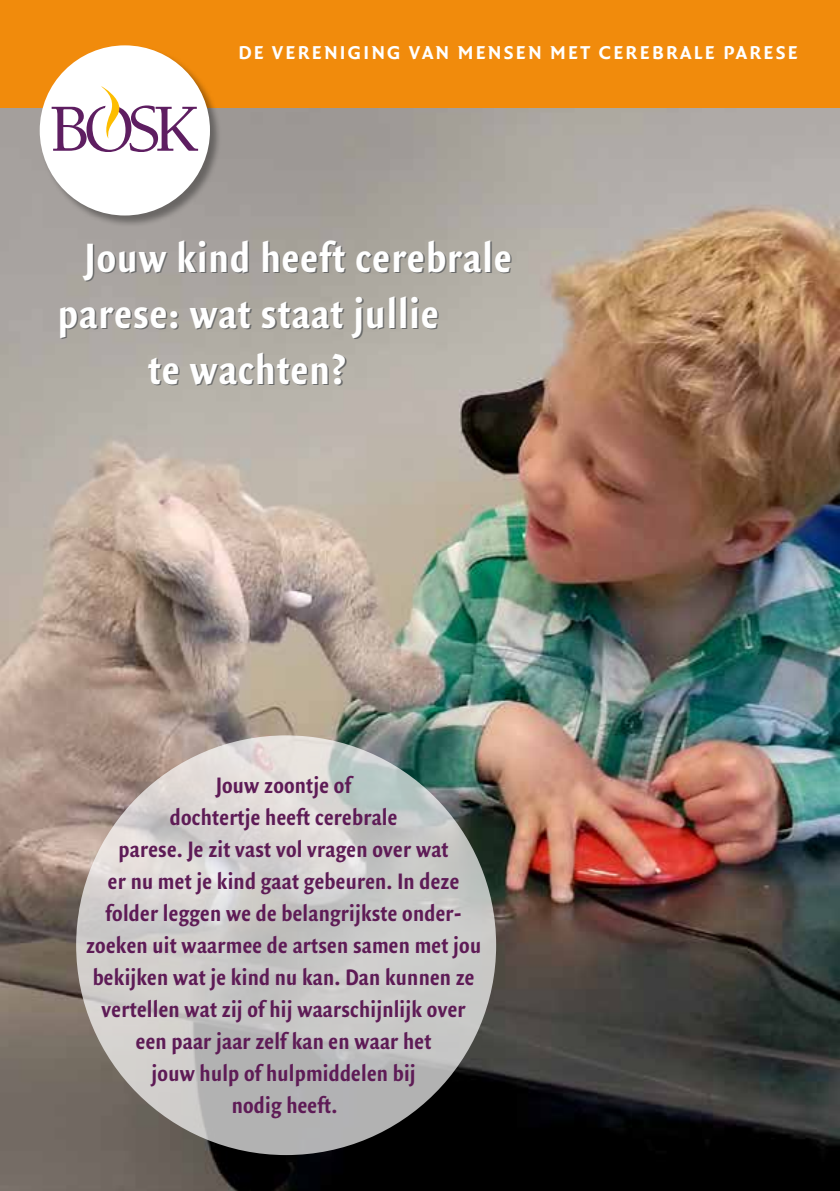
<style>
.page{position:relative;width:840px;height:1191px;background:#fff}
.page>*{position:absolute;margin:0;border:0;box-sizing:border-box;transform-origin:0 0}
.t1{font:700 44px "Quadraat Sans Con";letter-spacing:.025em;color:#fff}
.t2{font:700 24px/32px "Quadraat Sans Con";letter-spacing:.01em;color:#5e1b56;text-align:center}
.t3{font:700 20px "Quadraat Sans";letter-spacing:.11em;color:#fff}
</style>
<div class="page">
<img style="left:0;top:108px;width:839px;height:1083px">
<div style="left:0;top:0;width:839px;height:108px;background:#f18b0c"></div>
<div style="left:39px;top:45px;width:182px;height:182px;background:#000;opacity:.35"></div>
<div style="left:40px;top:45px;width:170px;height:170px;background:#fff;border-radius:50%"></div>
<svg style="left:51px;top:86px;width:147px;height:66px"></svg>
<svg style="left:76px;top:735px;width:420px;height:420px;background:#cac9c7"></svg>
<p class="t3" style="left:238px;top:42px;width:560px">DE VERENIGING VAN MENSEN MET CEREBRALE PARESE</p>
<h1 class="t1" style="left:85px;top:232px;width:428px">Jouw kind heeft cerebrale</h1>
<h1 class="t1" style="left:58px;top:288px;width:382px">parese: wat staat jullie</h1>
<h1 class="t1" style="left:148px;top:344px;width:200px">te wachten?</h1>
<p class="t2" style="left:86px;top:770px;width:396px">Jouw zoontje of<br>dochtertje heeft cerebrale<br>parese. Je zit vast vol vragen over wat<br>er nu met je kind gaat gebeuren. In deze folder leggen we de belangrijkste onder&shy;zoeken uit waarmee de artsen samen met jou bekijken wat je kind nu kan. Dan kunnen ze vertellen wat zij of hij waarschijnlijk over een paar jaar zelf kan en waar het<br>jouw hulp of hulpmiddelen bij<br>nodig heeft.</p>
</div>
